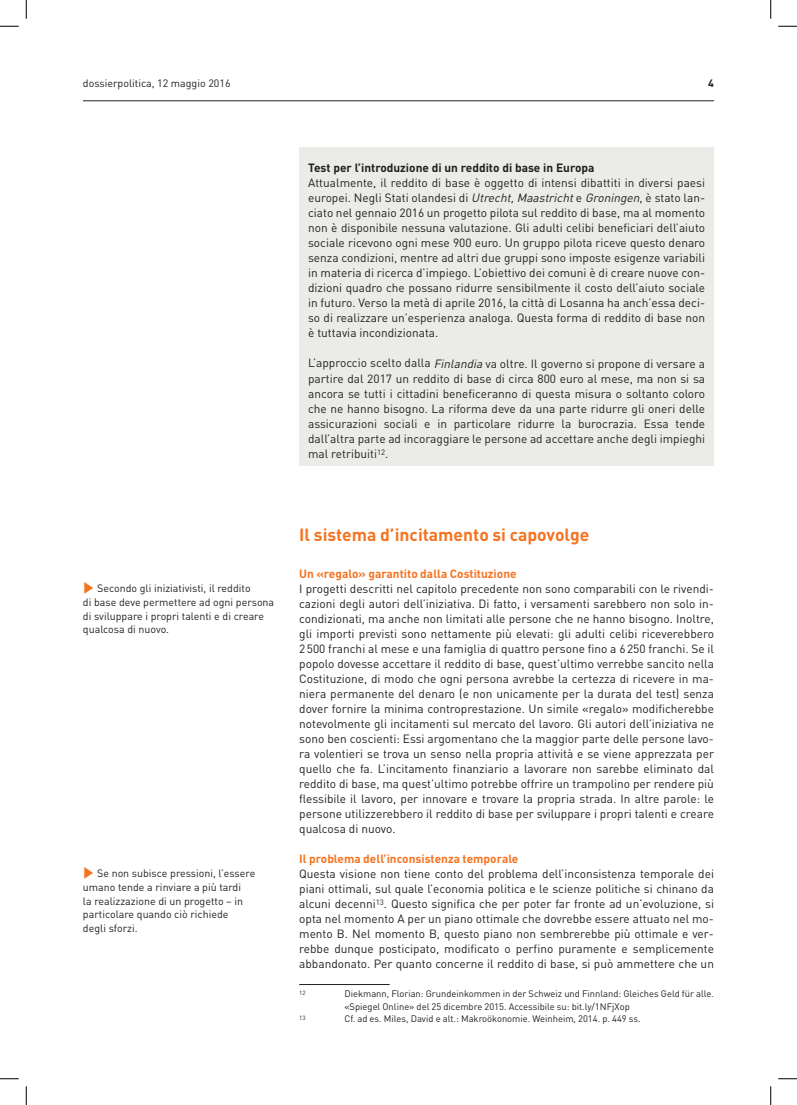
<style>
.page{position:relative;width:797px;height:1105px;background:#fff}
.page>*{position:absolute;margin:0;border:0;box-sizing:border-box;transform-origin:0 0}
.t1{font:700 17.5px "DIN";color:#f47321}
.t2{font:11.88px/15px "DIN";color:#231f20;text-align:justify}
.t3{font:700 11.88px "DIN";color:#f47321}
.t4{font:700 11.88px "DIN";color:#231f20}
.t5{font:10.62px/13.8px "DIN";color:#231f20}
.t6{font:700 10.62px "DIN";color:#231f20}
.t7{font:9.38px/12.5px "DIN";color:#231f20}
.t8{font:6.12px "DIN";color:#231f20}
.s1{font-style:italic}
.s2{color:#f47321}
</style>
<div class="page">
<hr style="left:83px;top:101px;width:631px;height:1px;background:#231f20">
<hr style="left:299px;top:984px;width:90px;height:1px;background:#231f20">
<div style="left:299px;top:148px;width:415px;height:318px;background:#ebebe8"></div>
<svg style="left:0;top:25px;width:19px;height:2px"></svg>
<svg style="left:778px;top:25px;width:19px;height:2px"></svg>
<svg style="left:0;top:1078px;width:19px;height:1px"></svg>
<svg style="left:778px;top:1078px;width:19px;height:1px"></svg>
<svg style="left:25px;top:0;width:2px;height:19px"></svg>
<svg style="left:25px;top:1086px;width:2px;height:19px"></svg>
<svg style="left:770px;top:0;width:1px;height:19px"></svg>
<svg style="left:770px;top:1086px;width:1px;height:19px"></svg>
<p class="t5" style="left:83px;top:76px;width:149px">dossierpolitica, 12 maggio 2016</p>
<p class="t6" style="left:708px;top:76px;width:7px">4</p>
<p class="t4" style="left:308px;top:160px;width:288px">Test per l’introduzione di un reddito di base in Europa</p>
<p class="t2" style="left:308px;top:175px;width:398px">Attualmente, il reddito di base è oggetto di intensi dibattiti in diversi paesi europei. Negli Stati olandesi di <span class="s1">Utrecht,Maastricht</span>e <span class="s1">Groningen</span>, è stato lan&shy;ciato nel gennaio 2016 un progetto pilota sul reddito di base, ma al momento non è disponibile nessuna valutazione. Gli adulti celibi beneficiari dell’aiuto sociale ricevono ogni mese 900 euro. Un gruppo pilota riceve questo denaro senza condizioni, mentre ad altri due gruppi sono imposte esigenze variabili in materia di ricerca d’impiego. L’obiettivo dei comuni è di creare nuove con&shy;dizioni quadro che possano ridurre sensibilmente il costo dell’aiuto sociale in futuro. Verso la metà di aprile 2016, la città di Losanna ha anch’essa deci&shy;so di realizzare un’esperienza analoga. Questa forma di reddito di base non è tuttavia incondizionata.</p>
<p class="t2" style="left:308px;top:355px;width:398px">L’approccio scelto dalla <span class="s1">Finlandia</span> va oltre. Il governo si propone di versare a partire dal 2017 un reddito di base di circa 800 euro al mese, ma non si sa ancora se tutti i cittadini beneficeranno di questa misura o soltanto coloro che ne hanno bisogno. La riforma deve da una parte ridurre gli oneri delle assicurazioni sociali e in particolare ridurre la burocrazia. Essa tende dall’altra parte ad incoraggiare le persone ad accettare anche degli impieghi mal retribuiti<sup>12</sup>.</p>
<p class="t5" style="left:83px;top:581px;width:193px"><span class="s2">✓</span> Secondo gli iniziativisti, il reddito<br>di base deve permettere ad ogni persona di sviluppare i propri talenti e di creare qualcosa di nuovo.</p>
<p class="t5" style="left:83px;top:866px;width:174px"><span class="s2">✓</span> Se non subisce pressioni, l’essere umano tende a rinviare a più tardi<br>la realizzazione di un progetto – in particolare quando ciò richiede<br>degli sforzi.</p>
<h1 class="t1" style="left:299px;top:523px;width:292px">Il sistema d’incitamento si capovolge</h1>
<p class="t3" style="left:299px;top:565px;width:219px">Un «regalo» garantito dalla Costituzione</p>
<p class="t2" style="left:299px;top:580px;width:416px">I progetti descritti nel capitolo precedente non sono comparabili con le rivendi&shy;cazioni degli autori dell’iniziativa. Di fatto, i versamenti sarebbero non solo in&shy;condizionati, ma anche non limitati alle persone che ne hanno bisogno. Inoltre, gli importi previsti sono nettamente più elevati: gli adulti celibi riceverebbero 2500 franchi al mese e una famiglia di quattro persone fino a 6250 franchi. Se il popolo dovesse accettare il reddito di base, quest’ultimo verrebbe sancito nella Costituzione, di modo che ogni persona avrebbe la certezza di ricevere in ma&shy;niera permanente del denaro (e non unicamente per la durata del test) senza dover fornire la minima controprestazione. Un simile «regalo» modificherebbe notevolmente gli incitamenti sul mercato del lavoro. Gli autori dell’iniziativa ne sono ben coscienti: Essi argomentano che la maggior parte delle persone lavo&shy;ra volentieri se trova un senso nella propria attività e se viene apprezzata per quello che fa. L’incitamento finanziario a lavorare non sarebbe eliminato dal reddito di base, ma quest’ultimo potrebbe offrire un trampolino per rendere più flessibile il lavoro, per innovare e trovare la propria strada. In altre parole: le persone utilizzerebbero il reddito di base per sviluppare i propri talenti e creare qualcosa di nuovo.</p>
<p class="t3" style="left:299px;top:850px;width:221px">Il problema dell’inconsistenza temporale</p>
<p class="t2" style="left:299px;top:865px;width:416px">Questa visione non tiene conto del problema dell’inconsistenza temporale dei piani ottimali, sul quale l’economia politica e le scienze politiche si chinano da alcuni decenni<sup>13</sup>. Questo significa che per poter far fronte ad un’evoluzione, si opta nel momento A per un piano ottimale che dovrebbe essere attuato nel mo&shy;mento B. Nel momento B, questo piano non sembrerebbe più ottimale e ver&shy;rebbe dunque posticipato, modificato o perfino puramente e semplicemente abbandonato. Per quanto concerne il reddito di base, si può ammettere che un</p>
<p class="t8" style="left:299px;top:989px;width:8px">12</p>
<p class="t7" style="left:344px;top:987px;width:371px">Diekmann, Florian: Grundeinkommen in der Schweiz und Finnland: Gleiches Geld für alle. «Spiegel Online» del 25 dicembre 2015. Accessibile su: bit.ly/1NFjXop</p>
<p class="t8" style="left:299px;top:1014px;width:8px">13</p>
<p class="t7" style="left:344px;top:1012px;width:298px">Cf. ad es. Miles, David e alt.: Makroökonomie. Weinheim, 2014. p. 449 ss.</p>
</div>
